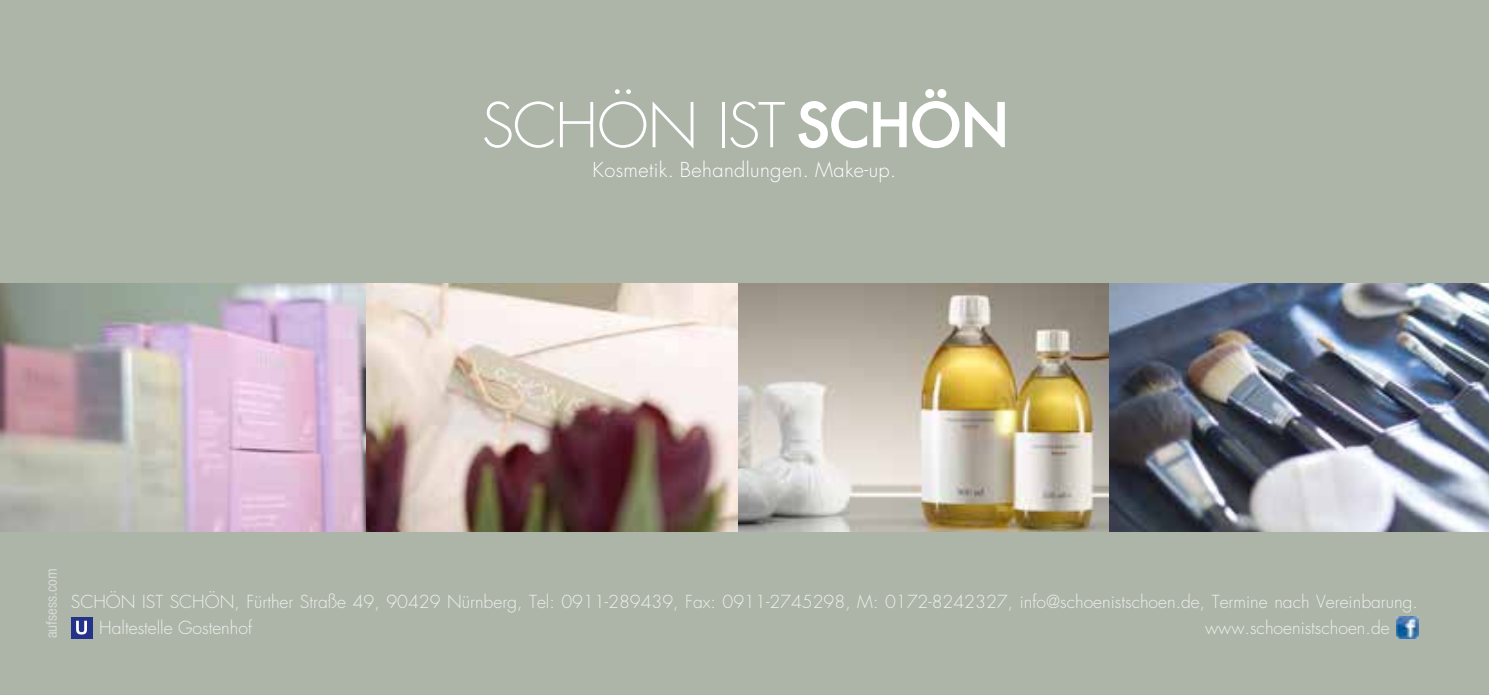
<style>
.page{position:relative;width:1489px;height:695px;background:#fff}
.page>*{position:absolute;margin:0;border:0;box-sizing:border-box;transform-origin:0 0}
.t1{font:300 20px "Futura";letter-spacing:.02em;color:#fff}
.t2{font:300 17.5px/26.2px "Futura";color:#eef0ed}
.t3{font:condensed 15px "Helvetica Neue";color:#ececed}
</style>
<div class="page">
<div style="left:0;top:0;width:1488px;height:694px;background:#acb5a8"></div>
<svg style="left:484px;top:101px;width:69px;height:47px;background:#bac1b6"></svg>
<svg style="left:560px;top:102px;width:33px;height:45px"></svg>
<svg style="left:599px;top:89px;width:47px;height:59px;background:#b8c0b5"></svg>
<svg style="left:652px;top:101px;width:41px;height:48px;background:#bbc3b8"></svg>
<hr style="left:721px;top:102px;width:3px;height:45px;background:#fff">
<svg style="left:730px;top:101px;width:54px;height:47px;background:#bbc2b7"></svg>
<svg style="left:798px;top:101px;width:69px;height:47px"></svg>
<svg style="left:873px;top:102px;width:33px;height:45px"></svg>
<svg style="left:912px;top:89px;width:92px;height:59px"></svg>
<img style="left:0;top:283px;width:1488px;height:248px">
<img style="left:1396px;top:617px;width:21px;height:21px">
<div style="left:71px;top:617px;width:21px;height:21px;background:#25328a"></div>
<svg style="left:76px;top:620px;width:11px;height:14px"></svg>
<p class="t1" style="left:592px;top:157px;width:305px">Kosmetik. Behandlungen. Make-up.</p>
<p class="t3" style="left:43px;top:638px;width:71px;rotate:-90deg">aufsess.com</p>
<p class="t2" style="left:99px;top:588px;width:1320px;text-indent:-28px">SCHÖN IST SCHÖN, Fürther Straße 49, 90429 Nürnberg, Tel: 0911-289439, Fax: 0911-2745298, M: 0172-8242327, info@schoenistschoen.de, Termine nach Vereinbarung.<br>Haltestelle Gostenhof</p>
<p class="t2" style="left:1204px;top:615px;width:186px">www.schoenistschoen.de</p>
</div>
